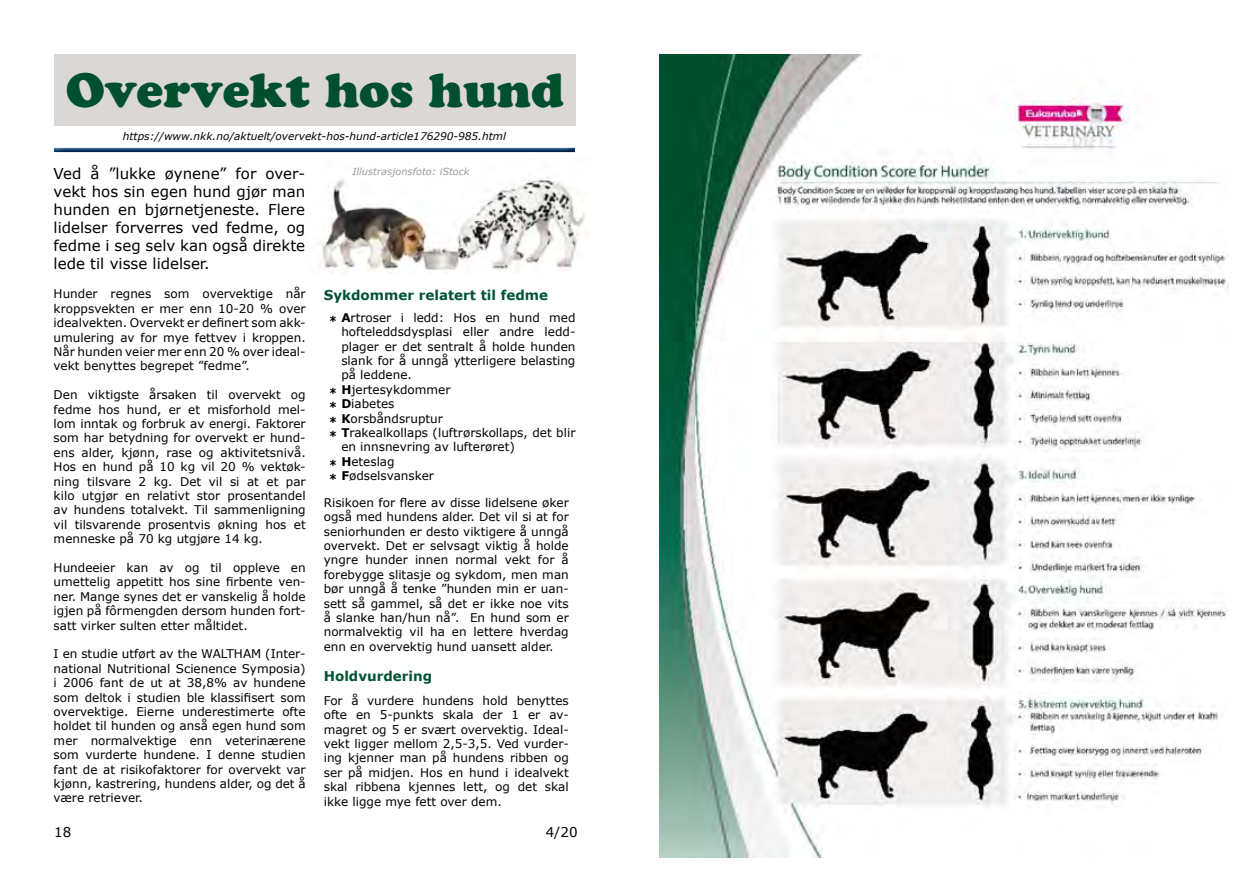
<style>
.page{position:relative;width:1259px;height:893px;background:#fff}
.page>*{position:absolute;margin:0;border:0;box-sizing:border-box;transform-origin:0 0}
.t1{font:48px "Cooper Black Std";color:#004f2f}
.t2{font:15px/18px "Verdana";color:#000;text-align:justify}
.t3{font:700 13.5px "Verdana";color:#005433}
.t4{font:13.5px "Verdana";color:#000}
.t5{font:12px/14.4px "Verdana";color:#000;text-align:justify}
.t6{font:700 12px/14.4px "Verdana";color:#000;text-align:justify}
.t7{font:italic 10.5px "Verdana";color:#000}
.t8{font:italic 9.75px "Verdana";color:#989a9d}
.s1{font-weight:700}
</style>
<div class="page">
<div style="left:54px;top:54px;width:521px;height:71px;background:#dbd7d4"></div>
<img style="left:318px;top:177px;width:271px;height:97px">
<div style="left:49px;top:147px;width:537px;height:7px;background:#000;opacity:.75"></div>
<img style="left:660px;top:54px;width:568px;height:804px">
<h1 class="t1" style="left:66px;top:61px;width:499px">Overvekt hos hund</h1>
<p class="t7" style="left:123px;top:129px;width:385px">https://www.nkk.no/aktuelt/overvekt-hos-hund-article176290-985.html</p>
<p class="t2" style="left:54px;top:165px;width:253px">Ved å ”lukke øynene” for over-</p>
<p class="t8" style="left:352px;top:165px;width:119px">Illustrasjonsfoto: iStock</p>
<p class="t2" style="left:54px;top:183px;width:253px">vekt hos sin egen hund gjør man hunden en bjørnetjeneste. Flere lidelser forverres ved fedme, og fedme i seg selv kan også direkte lede til visse lidelser.</p>
<p class="t5" style="left:54px;top:287px;width:254px">Hunder regnes som overvektige når kroppsvekten er mer enn 10-20 % over idealvekten. Overvekt er definert som akk&shy;umulering av for mye fettvev i kroppen.<br>Når hunden veier mer enn 20 % over ideal&shy;vekt benyttes begrepet ”fedme”.</p>
<p class="t5" style="left:54px;top:387px;width:254px">Den viktigste årsaken til overvekt og fedme hos hund, er et misforhold mel&shy;lom inntak og forbruk av energi. Faktorer som har betydning for overvekt er hund&shy;ens alder, kjønn, rase og aktivitetsnivå.<br>Hos en hund på 10 kg vil 20 % vektøk&shy;ning tilsvare 2 kg. Det vil si at et par kilo utgjør en relativt stor prosentandel av hundens totalvekt. Til sammenligning vil tilsvarende prosentvis økning hos et menneske på 70 kg utgjøre 14 kg.</p>
<p class="t5" style="left:54px;top:560px;width:254px">Hundeeier kan av og til oppleve en umettelig appetitt hos sine firbente ven&shy;ner. Mange synes det er vanskelig å holde igjen på fôrmengden dersom hunden fort&shy;satt virker sulten etter måltidet.</p>
<p class="t5" style="left:54px;top:647px;width:254px">I en studie utført av the WALTHAM (Inter&shy;national Nutritional Scienence Symposia) i 2006 fant de ut at 38,8% av hundene som deltok i studien ble klassifisert som overvektige. Eierne underestimerte ofte holdet til hunden og anså egen hund som mer normalvektige enn veterinærene som vurderte hundene. I denne studien fant de at risikofaktorer for overvekt var kjønn, kastrering, hundens alder, og det å være retriever.</p>
<p class="t3" style="left:324px;top:285px;width:226px">Sykdommer relatert til fedme</p>
<p class="t5" style="left:341px;top:310px;width:236px;text-align:left"><span class="s1">A</span>rtroser i ledd: Hos en hund med hofteleddsdysplasi eller andre ledd&shy;plager er det sentralt å holde hunden slank for å unngå ytterligere belasting på leddene.<br><span class="s1">H</span>jertesykdommer<br><span class="s1">D</span>iabetes<br><span class="s1">K</span>orsbåndsruptur<br><span class="s1">T</span>rakealkollaps (luftrørskollaps, det blir en innsnevring av lufterøret)<br><span class="s1">H</span>eteslag<br><span class="s1">F</span>ødselsvansker</p>
<p class="t6" style="left:329px;top:313px;width:10px">*</p>
<p class="t6" style="left:329px;top:385px;width:10px">* * * *</p>
<p class="t6" style="left:329px;top:457px;width:10px">* *</p>
<p class="t5" style="left:324px;top:495px;width:247px">Risikoen for flere av disse lidelsene øker også med hundens alder. Det vil si at for seniorhunden er desto viktigere å unngå overvekt. Det er selvsagt viktig å holde yngre hunder innen normal vekt for å forebygge slitasje og sykdom, men man bør unngå å tenke ”hunden min er uan&shy;sett så gammel, så det er ikke noe vits å slanke han/hun nå”. En hund som er normalvektig vil ha en lettere hverdag enn en overvektig hund uansett alder.</p>
<p class="t3" style="left:324px;top:667px;width:110px">Holdvurdering</p>
<p class="t5" style="left:324px;top:693px;width:246px">For å vurdere hundens hold benyttes ofte en 5-punkts skala der 1 er av&shy;magret og 5 er svært overvektig. Ideal&shy;vekt ligger mellom 2,5-3,5. Ved vurder&shy;ing kjenner man på hundens ribben og ser på midjen. Hos en hund i idealvekt skal ribbena kjennes lett, og det skal ikke ligge mye fett over dem.</p>
<p class="t4" style="left:54px;top:822px;width:19px">18</p>
<p class="t4" style="left:546px;top:822px;width:33px">4/20</p>
</div>
